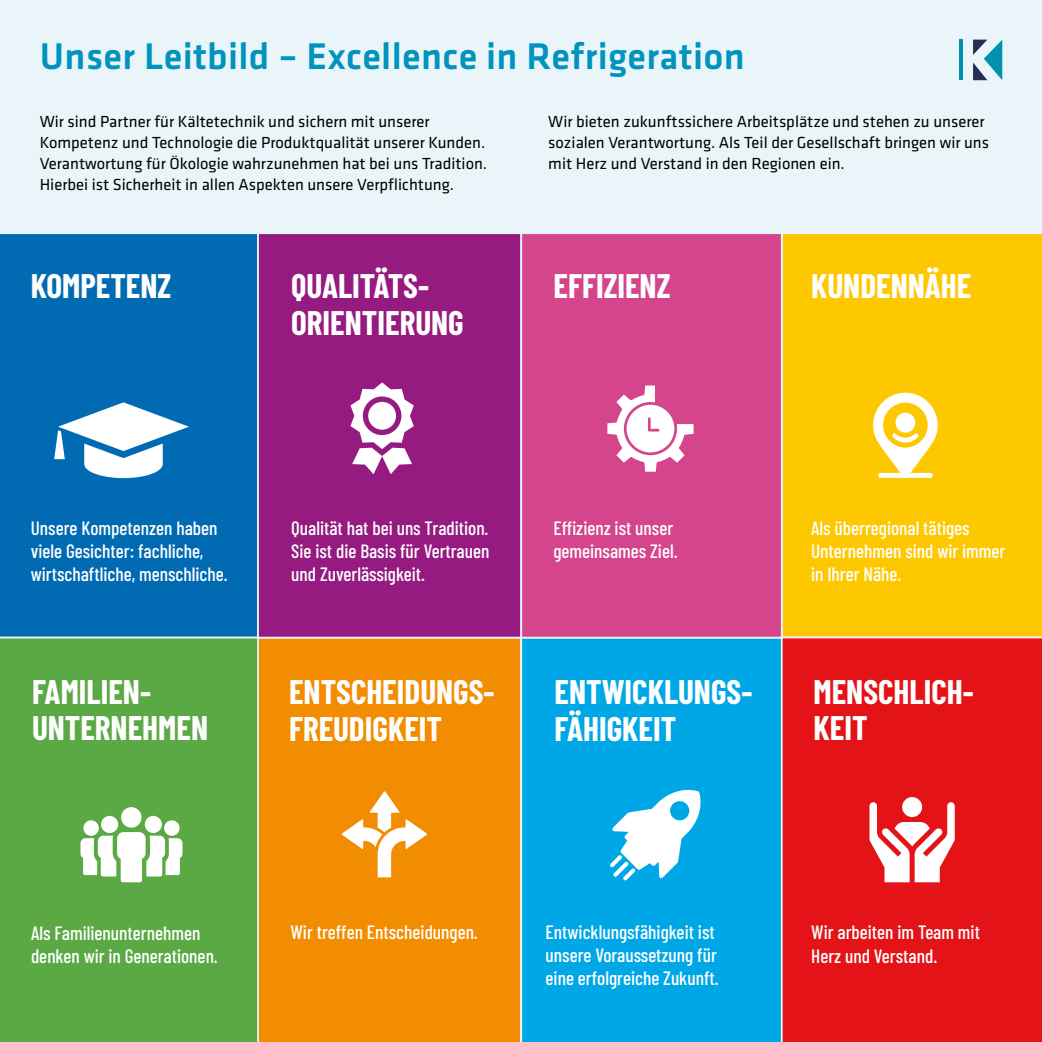
<style>
.page{position:relative;width:1042px;height:1042px;background:#fff}
.page>*{position:absolute;margin:0;border:0;box-sizing:border-box;transform-origin:0 0}
.t1{font:500 38.5px "Klavika";letter-spacing:.01em;color:#0093be}
.t2{font:700 33.25px/36.8px "Barlow Condensed";color:#fff}
.t3{font:500 19.25px/23.1px "Barlow Condensed";color:#fff}
.t4{font:16.62px/21px "Klavika";color:#000}
</style>
<div class="page">
<div style="left:0;top:233px;width:257px;height:404px;background:#006bb3"></div>
<div style="left:782px;top:233px;width:260px;height:403px;background:#fec800"></div>
<svg style="left:873px;top:393px;width:64px;height:85px"></svg>
<div style="left:259px;top:638px;width:261px;height:404px;background:#f28c00"></div>
<div style="left:520px;top:638px;width:261px;height:404px;background:#00a7e7"></div>
<div style="left:0;top:637px;width:259px;height:405px;background:#5ba945"></div>
<div style="left:101px;top:816px;width:17px;height:17px;background:#fff;border-radius:50%"></div>
<div style="left:121px;top:807px;width:21px;height:20px;background:#fff;border-radius:50%"></div>
<div style="left:145px;top:816px;width:17px;height:17px;background:#fff;border-radius:50%"></div>
<div style="left:83px;top:820px;width:16px;height:16px;background:#fff;border-radius:50%"></div>
<svg style="left:80px;top:832px;width:102px;height:50px"></svg>
<div style="left:164px;top:820px;width:16px;height:16px;background:#fff;border-radius:50%"></div>
<div style="left:781px;top:636px;width:261px;height:406px;background:#e31318"></div>
<div style="left:902px;top:797px;width:20px;height:20px;background:#fff;border-radius:50%"></div>
<svg style="left:869px;top:802px;width:86px;height:80px"></svg>
<div style="left:257px;top:232px;width:265px;height:406px;background:#951b81;border:2px solid #eaf5fa"></div>
<svg style="left:350px;top:382px;width:64px;height:92px"></svg>
<svg style="left:342px;top:791px;width:85px;height:86px"></svg>
<div style="left:520px;top:232px;width:262px;height:406px;background:#d4458b;border:2px solid #eaf5fa"></div>
<svg style="left:607px;top:385px;width:86px;height:87px"></svg>
<svg style="left:54px;top:402px;width:135px;height:76px"></svg>
<svg style="left:610px;top:789px;width:91px;height:91px"></svg>
<div style="left:0;top:0;width:1042px;height:233px;background:#eaf5fa"></div>
<svg style="left:973px;top:40px;width:29px;height:40px"></svg>
<hr style="left:959px;top:40px;width:3px;height:40px;background:#0092ae">
<h1 class="t1" style="left:40px;top:35px;width:706px">Unser Leitbild – Excellence in Refrigeration</h1>
<p class="t4" style="left:40px;top:111px;width:449px">Wir sind Partner für Kältetechnik und sichern mit unserer Kompetenz und Technologie die Produktqualität unserer Kunden.<br>Verantwortung für Ökologie wahrzunehmen hat bei uns Tradition.<br>Hierbei ist Sicherheit in allen Aspekten unsere Verpflichtung.</p>
<p class="t4" style="left:548px;top:111px;width:442px">Wir bieten zukunftssichere Arbeitsplätze und stehen zu unserer sozialen Verantwortung. Als Teil der Gesellschaft bringen wir uns mit Herz und Verstand in den Regionen ein.</p>
<h2 class="t2" style="left:31px;top:266px;width:142px">KOMPETENZ</h2>
<h2 class="t2" style="left:811px;top:266px;width:162px">KUNDENNÄHE</h2>
<h2 class="t2" style="left:291px;top:266px;width:174px">QUALITÄTS-<br>ORIENTIERUNG</h2>
<h2 class="t2" style="left:553px;top:266px;width:118px">EFFIZIENZ</h2>
<p class="t3" style="left:31px;top:515px;width:198px">Unsere Kompetenzen haben viele Gesichter: fachliche, wirtschaftliche, menschliche.</p>
<h2 class="t2" style="left:32px;top:671px;width:178px">FAMILIEN-<br>UNTERNEHMEN</h2>
<p class="t3" style="left:291px;top:515px;width:200px;text-align:justify">Qualität hat bei uns Tradition.<br>Sie ist die Basis für Vertrauen und Zuverlässigkeit.</p>
<p class="t3" style="left:553px;top:515px;width:126px">Effizienz ist unser gemeinsames Ziel.</p>
<h2 class="t2" style="left:289px;top:671px;width:207px">ENTSCHEIDUNGS-<br>FREUDIGKEIT</h2>
<h2 class="t2" style="left:554px;top:671px;width:199px">ENTWICKLUNGS-<br>FÄHIGKEIT</h2>
<p class="t3" style="left:811px;top:515px;width:196px">Als überregional tätiges<br>Unternehmen sind wir immer in Ihrer Nähe.</p>
<h2 class="t2" style="left:813px;top:671px;width:162px">MENSCHLICH-<br>KEIT</h2>
<p class="t3" style="left:31px;top:920px;width:188px">Als Familienunternehmen denken wir in Generationen.</p>
<p class="t3" style="left:290px;top:919px;width:189px">Wir treffen Entscheidungen.</p>
<p class="t3" style="left:545px;top:919px;width:175px">Entwicklungsfähigkeit ist unsere Voraussetzung für eine erfolgreiche Zukunft.</p>
<p class="t3" style="left:811px;top:919px;width:170px">Wir arbeiten im Team mit<br>Herz und Verstand.</p>
</div>
